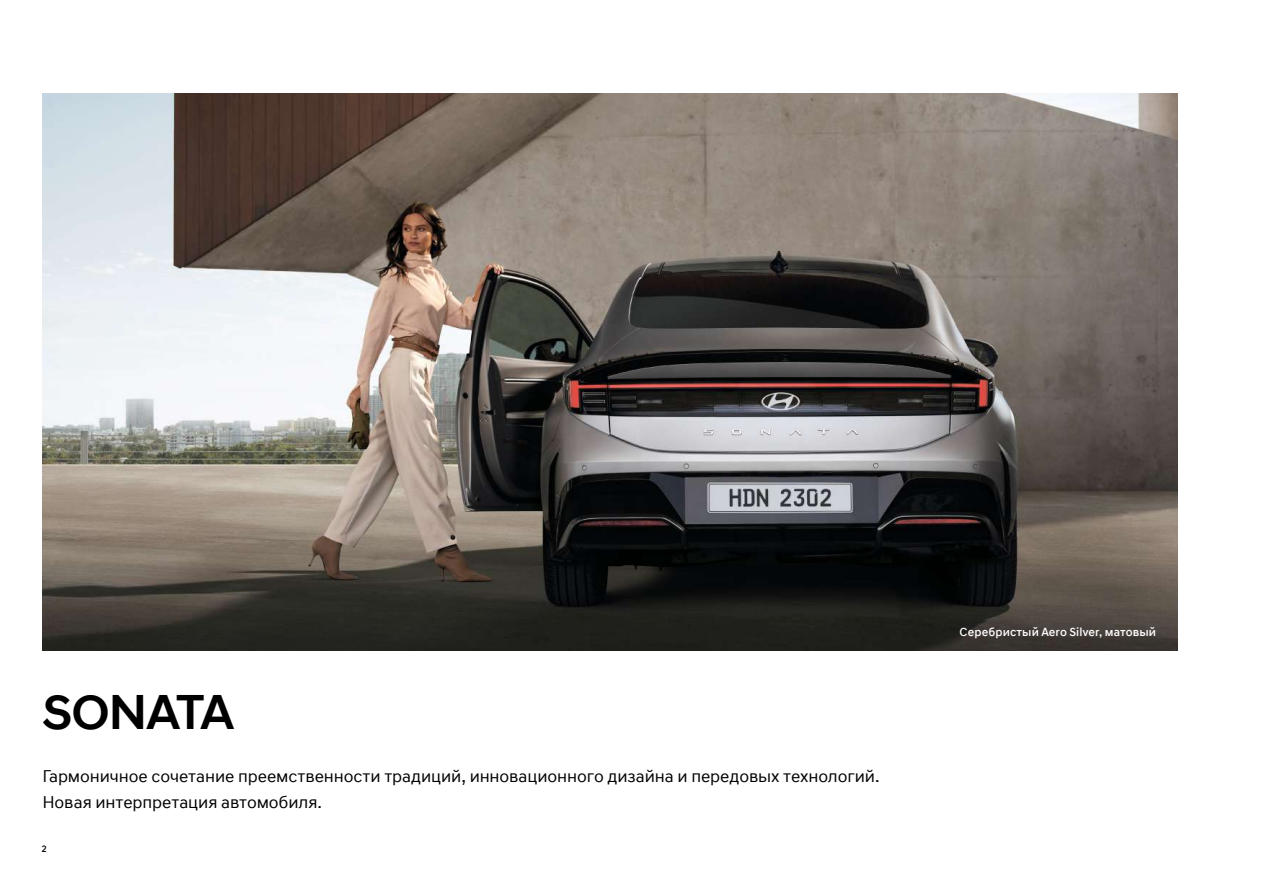
<style>
.page{position:relative;width:1263px;height:893px;background:#fff}
.page>*{position:absolute;margin:0;border:0;box-sizing:border-box;transform-origin:0 0}
.t1{font:500 49.5px "HAK Sans Head Office";letter-spacing:-.01em;color:#000}
.t2{font:17.25px/25.5px "HAK Sans Text Office";letter-spacing:-.005em;color:#000}
.t3{font:500 12px "HAK Sans Text Office";letter-spacing:.005em;color:#fff}
.t4{font:500 9.75px "HAK Sans Text Office";color:#000}
</style>
<div class="page">
<img style="left:43px;top:94px;width:1135px;height:557px">
<h1 class="t1" style="left:43px;top:682px;width:193px">SONATA</h1>
<p class="t2" style="left:43px;top:764px;width:838px">Гармоничное сочетание преемственности традиций, инновационного дизайна и передовых технологий.<br>Новая интерпретация автомобиля.</p>
<p class="t4" style="left:41px;top:842px;width:7px">2</p>
<p class="t3" style="left:960px;top:624px;width:198px">Серебристый Aero Silver, матовый</p>
</div>
